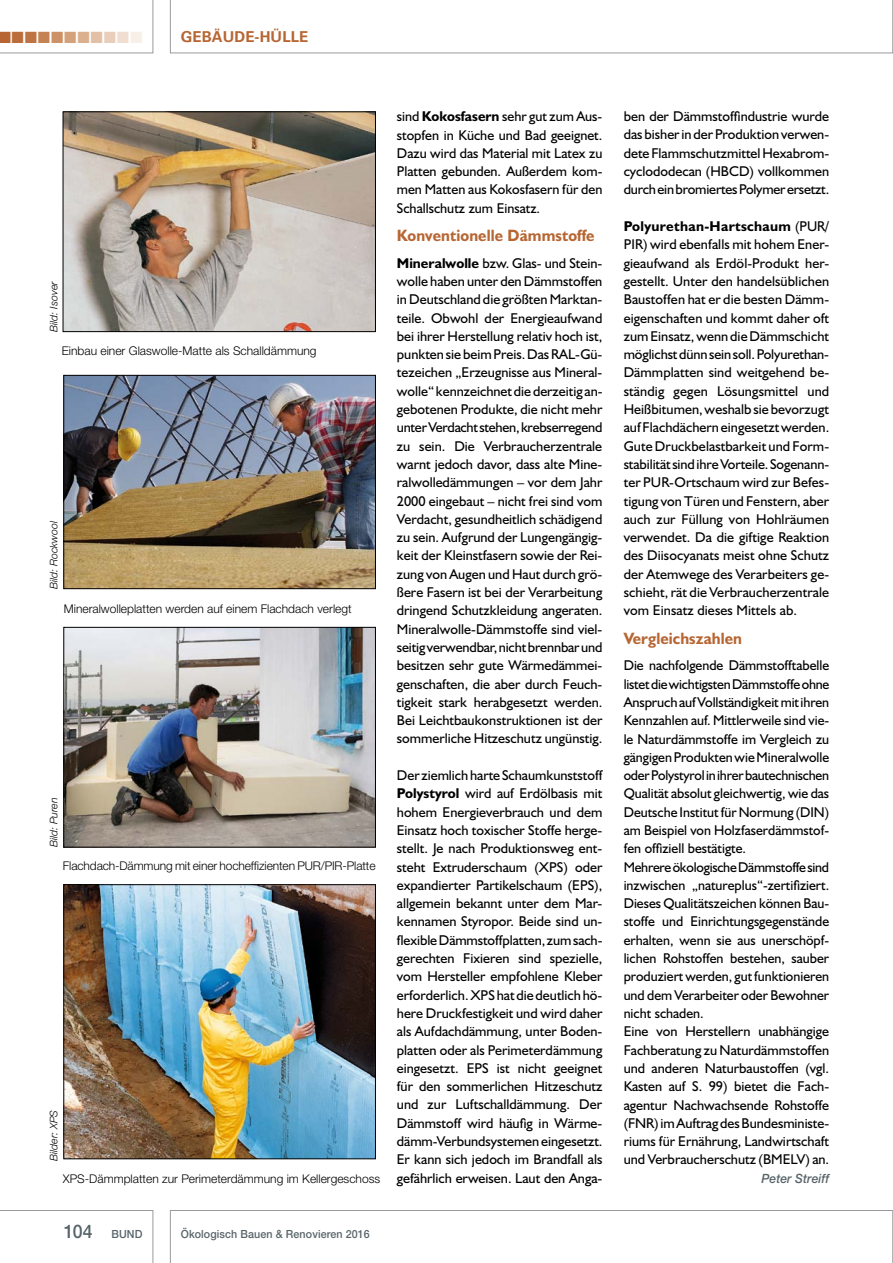
<style>
.page{position:relative;width:893px;height:1263px;background:#fff}
.page>*{position:absolute;margin:0;border:0;box-sizing:border-box;transform-origin:0 0}
.t1{font:700 16.5px "Humanist 521 BT";letter-spacing:.005em;color:#b76633;scale:.95 1}
.t2{font:16.2px "Zapf Dingbats";color:#b76633}
.t3{font:700 15px "Univers LT";letter-spacing:.005em;color:#b76633}
.t4{font:14.25px/18.3px "Humanist 521 BT";color:#000;text-align:justify}
.t5{font:italic 500 12.75px "Helvetica Neue";letter-spacing:.005em;color:#58646a;scale:.95 1}
.t6{font:300 12px "Helvetica Neue";color:#000}
.t7{font:500 11.25px "Helvetica Neue";letter-spacing:.01em;color:#58646a;scale:.95 1}
.t8{font:italic 300 10.5px "Helvetica Neue";letter-spacing:.005em;color:#000}
.s1{color:#ba6d3a}
.s2{color:#be7442}
.s3{color:#c58353}
.s4{color:#cc9266}
.s5{color:#d3a17a}
.s6{color:#dab08f}
.s7{color:#e1c0a5}
.s8{color:#e9cfbb}
.s9{color:#f0dfd1}
.s10{color:#f8efe8}
.s11{font-size:18.75px}
.s12{font-weight:700}
</style>
<div class="page">
<svg style="left:170px;top:0;width:723px;height:53px"></svg>
<svg style="left:0;top:0;width:153px;height:53px"></svg>
<svg style="left:170px;top:1210px;width:723px;height:53px"></svg>
<svg style="left:0;top:1210px;width:153px;height:53px"></svg>
<img style="left:66px;top:377px;width:308px;height:210px">
<div style="left:64px;top:375px;width:312px;height:214px;border:1px solid #000"></div>
<img style="left:66px;top:886px;width:308px;height:271px">
<div style="left:64px;top:884px;width:312px;height:275px;border:1px solid #000"></div>
<img style="left:65px;top:114px;width:309px;height:216px">
<div style="left:63px;top:112px;width:313px;height:220px;border:1px solid #000"></div>
<img style="left:66px;top:629px;width:308px;height:216px">
<div style="left:64px;top:627px;width:312px;height:220px;border:1px solid #000"></div>
<p class="t2" style="left:-2px;top:30px;width:146px">■<span class="s1">■</span><span class="s2">■</span><span class="s3">■</span><span class="s4">■</span><span class="s5">■</span><span class="s6">■</span><span class="s7">■</span><span class="s8">■</span><span class="s9">■</span><span class="s10">■</span></p>
<p class="t3" style="left:181px;top:28px;width:129px">GEBÄUDE-HÜLLE</p>
<p class="t8" style="left:48px;top:332px;width:52px;rotate:-90deg">Bild: Isover</p>
<p class="t6" style="left:62px;top:343px;width:256px">Einbau einer Glaswolle-Matte als Schalldämmung</p>
<p class="t8" style="left:48px;top:589px;width:70px;rotate:-90deg">Bild: Rockwool</p>
<p class="t6" style="left:64px;top:602px;width:289px">Mineralwolleplatten werden auf einem Flachdach verlegt</p>
<p class="t8" style="left:48px;top:847px;width:52px;rotate:-90deg">Bild: Puren</p>
<p class="t6" style="left:63px;top:859px;width:314px">Flachdach-Dämmung mit einer hocheffizienten PUR/PIR-Platte</p>
<p class="t8" style="left:48px;top:1161px;width:52px;rotate:-90deg">Bilder: XPS</p>
<p class="t6" style="left:63px;top:1171px;width:319px">XPS-Dämmplatten zur Perimeterdämmung im Kellergeschoss</p>
<p class="t7" style="left:64px;top:1227px;width:84px"><span class="s11">104</span> BUND</p>
<p class="t7" style="left:181px;top:1227px;width:201px">Ökologisch Bauen &amp; Renovieren 2016</p>
<p class="t4" style="left:397px;top:107px;width:207px">sind <span class="s12">Kokosfasern</span> sehr gut zum Aus&shy;stopfen in Küche und Bad geeignet.<br>Dazu wird das Material mit Latex zu Platten gebunden. Außerdem kom&shy;men Matten aus Kokosfasern für den Schallschutz zum Einsatz.</p>
<p class="t1" style="left:397px;top:225px;width:210px">Konventionelle Dämmstoffe</p>
<p class="t4" style="left:397px;top:253px;width:207px"><span class="s12">Mineralwolle</span> bzw. Glas- und Stein&shy;wolle haben unter den Dämmstoffen in Deutschland die größten Marktan&shy;teile. Obwohl der Energieaufwand bei ihrer Herstellung relativ hoch ist, punkten sie beim Preis. Das RAL-Gü&shy;tezeichen „Erzeugnisse aus Mineral&shy;wolle“ kennzeichnet die derzeitig an&shy;gebotenen Produkte, die nicht mehr unter Verdacht stehen, krebserregend zu sein. Die Verbraucherzentrale warnt jedoch davor, dass alte Mine&shy;ralwolledämmungen – vor dem Jahr 2000 eingebaut – nicht frei sind vom Verdacht, gesundheitlich schädigend zu sein. Aufgrund der Lungengängig&shy;keit der Kleinstfasern sowie der Rei&shy;zung von Augen und Haut durch grö&shy;ßere Fasern ist bei der Verarbeitung dringend Schutzkleidung angeraten.<br>Mineralwolle-Dämmstoffe sind viel&shy;seitig verwendbar, nicht brennbar und besitzen sehr gute Wärmedämmei&shy;genschaften, die aber durch Feuch&shy;tigkeit stark herabgesetzt werden.<br>Bei Leichtbaukonstruktionen ist der sommerliche Hitzeschutz ungünstig.</p>
<p class="t4" style="left:397px;top:766px;width:207px">Der ziemlich harte Schaumkunststoff <span class="s12">Polystyrol</span> wird auf Erdölbasis mit hohem Energieverbrauch und dem Einsatz hoch toxischer Stoffe herge&shy;stellt. Je nach Produktionsweg ent&shy;steht Extruderschaum (XPS) oder expandierter Partikelschaum (EPS), allgemein bekannt unter dem Mar&shy;kennamen Styropor. Beide sind un&shy;flexible Dämmstoffplatten, zum sach&shy;gerechten Fixieren sind spezielle, vom Hersteller empfohlene Kleber erforderlich. XPS hat die deutlich hö&shy;here Druckfestigkeit und wird daher als Aufdachdämmung, unter Boden&shy;platten oder als Perimeterdämmung eingesetzt. EPS ist nicht geeignet für den sommerlichen Hitzeschutz und zur Luftschalldämmung. Der Dämmstoff wird häufig in Wärme&shy;dämm-Verbundsystemen eingesetzt.<br>Er kann sich jedoch im Brandfall als gefährlich erweisen. Laut den Anga-</p>
<p class="t4" style="left:624px;top:107px;width:207px">ben der Dämmstoffindustrie wurde das bisher in der Produktion verwen&shy;dete Flammschutzmittel Hexabrom&shy;cyclododecan (HBCD) vollkommen durch ein bromiertes Polymer ersetzt.</p>
<p class="t4" style="left:624px;top:217px;width:207px"><span class="s12">Polyurethan-Hartschaum</span> (PUR/ PIR) wird ebenfalls mit hohem Ener&shy;gieaufwand als Erdöl-Produkt her&shy;gestellt. Unter den handelsüblichen Baustoffen hat er die besten Dämm&shy;eigenschaften und kommt daher oft zum Einsatz, wenn die Dämmschicht möglichst dünn sein soll. Polyurethan-Dämmplatten sind weitgehend be&shy;ständig gegen Lösungsmittel und Heißbitumen, weshalb sie bevorzugt auf Flachdächern eingesetzt werden.<br>Gute Druckbelastbarkeit und Form&shy;stabilität sind ihre Vorteile. Sogenann&shy;ter PUR-Ortschaum wird zur Befes&shy;tigung von Türen und Fenstern, aber auch zur Füllung von Hohlräumen verwendet. Da die giftige Reaktion des Diisocyanats meist ohne Schutz der Atemwege des Verarbeiters ge&shy;schieht, rät die Verbraucherzentrale vom Einsatz dieses Mittels ab.</p>
<p class="t1" style="left:624px;top:628px;width:126px">Vergleichszahlen</p>
<p class="t4" style="left:624px;top:656px;width:207px;text-align:left">Die nachfolgende Dämmstofftabelle listet die wichtigsten Dämmstoffe ohne Anspruch auf Vollständigkeit mit ihren Kennzahlen auf. Mittlerweile sind vie&shy;le Naturdämmstoffe im Vergleich zu gängigen Produkten wie Mineralwolle oder Polystyrol in ihrer bautechnischen Qualität absolut gleichwertig, wie das Deutsche Institut für Normung (DIN) am Beispiel von Holzfaserdämmstof&shy;fen offiziell bestätigte.<br>Mehrere ökologische Dämmstoffe sind inzwischen „natureplus“-zertifiziert.<br>Dieses Qualitätszeichen können Bau&shy;stoffe und Einrichtungsgegenstände erhalten, wenn sie aus unerschöpf&shy;lichen Rohstoffen bestehen, sauber produziert werden, gut funktionieren und dem Verarbeiter oder Bewohner nicht schaden.<br>Eine von Herstellern unabhängige Fachberatung zu Naturdämmstoffen und anderen Naturbaustoffen (vgl.<br>Kasten auf S. 99) bietet die Fach&shy;agentur Nachwachsende Rohstoffe (FNR) im Auftrag des Bundesministe&shy;riums für Ernährung, Landwirtschaft und Verbraucherschutz (BMELV) an.</p>
<p class="t5" style="left:761px;top:1171px;width:73px">Peter Streiff</p>
</div>
